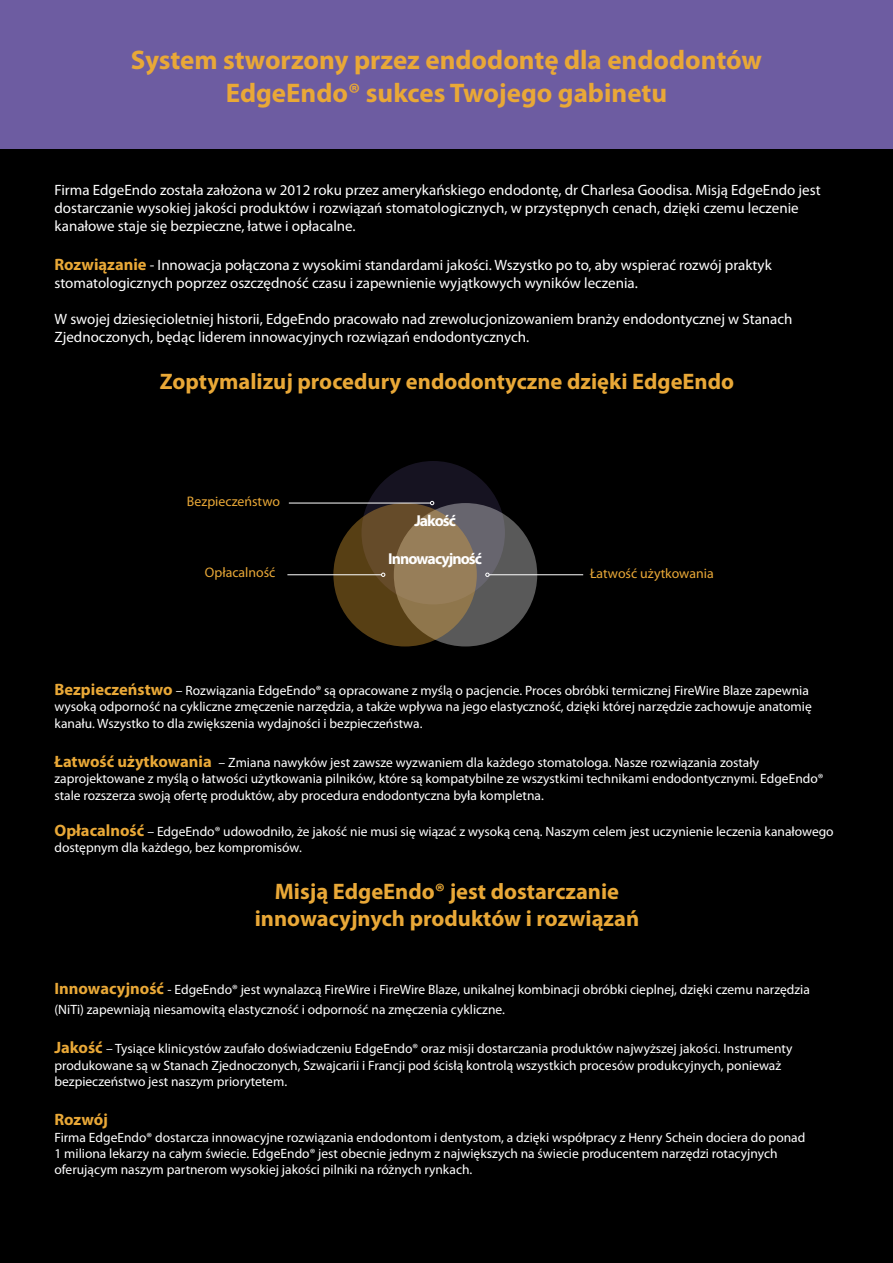
<style>
.page{position:relative;width:893px;height:1263px;background:#000}
.page>*{position:absolute;margin:0;border:0;box-sizing:border-box;transform-origin:0 0}
.t1{font:700 27px/33px "Myriad Pro";color:#e9a837;text-align:center}
.t2{font:700 22.5px/27px "Myriad Pro";color:#e9a837;text-align:center}
.t3{font:700 16.5px "Myriad Pro";color:#e9a837}
.t4{font:700 15.9px "Myriad Pro";letter-spacing:-.06em;color:#fff}
.t5{font:15px/18px "Myriad Pro";color:#fff}
.t6{font:13.8px "Myriad Pro";color:#e9a837}
.t7{font:13.5px/16.2px "Myriad Pro";color:#fff}
.s1{font-weight:700;font-size:16.5px;color:#e9a837}
</style>
<div class="page">
<div style="left:0;top:0;width:893px;height:149px;background:#6d5ca1"></div>
<div style="left:361px;top:461px;width:144px;height:143px;background:#161321;border-radius:50%"></div>
<svg style="left:394px;top:503px;width:143px;height:143px;background:#5e5d60"></svg>
<svg style="left:333px;top:503px;width:144px;height:143px;background:#765e37"></svg>
<hr style="left:489px;top:574px;width:94px;height:1px;background:#fff">
<svg style="left:485px;top:573px;width:4px;height:4px"></svg>
<hr style="left:287px;top:574px;width:94px;height:1px;background:#fff">
<svg style="left:381px;top:573px;width:4px;height:4px"></svg>
<hr style="left:289px;top:503px;width:141px;height:1px;background:#fff">
<svg style="left:430px;top:501px;width:4px;height:4px"></svg>
<h1 class="t1" style="left:131px;top:42px;width:633px">System stworzony przez endodontę dla endodontów<br>EdgeEndo® sukces Twojego gabinetu</h1>
<p class="t5" style="left:54px;top:180px;width:768px">Firma EdgeEndo została założona w 2012 roku przez amerykańskiego endodontę, dr Charlesa Goodisa. Misją EdgeEndo jest dostarczanie wysokiej jakości produktów i rozwiązań stomatologicznych, w przystępnych cenach, dzięki czemu leczenie kanałowe staje się bezpieczne, łatwe i opłacalne.</p>
<p class="t5" style="left:54px;top:256px;width:719px"><span class="s1">Rozwiązanie</span> - Innowacja połączona z wysokimi standardami jakości. Wszystko po to, aby wspierać rozwój praktyk stomatologicznych poprzez oszczędność czasu i zapewnienie wyjątkowych wyników leczenia.</p>
<p class="t5" style="left:54px;top:310px;width:740px">W swojej dziesięcioletniej historii, EdgeEndo pracowało nad zrewolucjonizowaniem branży endodontycznej w Stanach<br>Zjednoczonych, będąc liderem innowacyjnych rozwiązań endodontycznych.</p>
<h2 class="t2" style="left:160px;top:367px;width:576px">Zoptymalizuj procedury endodontyczne dzięki EdgeEndo</h2>
<p class="t6" style="left:187px;top:492px;width:95px">Bezpieczeństwo</p>
<p class="t4" style="left:414px;top:510px;width:43px">Jakość</p>
<p class="t4" style="left:388px;top:548px;width:95px">Innowacyjność</p>
<p class="t6" style="left:205px;top:564px;width:72px">Opłacalność</p>
<p class="t6" style="left:590px;top:564px;width:125px">Łatwość użytkowania</p>
<p class="t7" style="left:54px;top:682px;width:759px"><span class="s1">Bezpieczeństwo</span> – Rozwiązania EdgeEndo® są opracowane z myślą o pacjencie. Proces obróbki termicznej FireWire Blaze zapewnia wysoką odporność na cykliczne zmęczenie narzędzia, a także wpływa na jego elastyczność, dzięki której narzędzie zachowuje anatomię kanału. Wszystko to dla zwiększenia wydajności i bezpieczeństwa.</p>
<p class="t7" style="left:54px;top:754px;width:771px"><span class="s1">Łatwość użytkowania</span> – Zmiana nawyków jest zawsze wyzwaniem dla każdego stomatologa. Nasze rozwiązania zostały zaprojektowane z myślą o łatwości użytkowania pilników, które są kompatybilne ze wszystkimi technikami endodontycznymi. EdgeEndo® stale rozszerza swoją ofertę produktów, aby procedura endodontyczna była kompletna.</p>
<p class="t7" style="left:54px;top:823px;width:781px"><span class="s1">Opłacalność</span> – EdgeEndo® udowodniło, że jakość nie musi się wiązać z wysoką ceną. Naszym celem jest uczynienie leczenia kanałowego dostępnym dla każdego, bez kompromisów.</p>
<h2 class="t2" style="left:255px;top:877px;width:386px">Misją EdgeEndo® jest dostarczanie innowacyjnych produktów i rozwiązań</h2>
<p class="t7" style="left:54px;top:979px;width:757px;line-height:19.8px"><span class="s1">Innowacyjność</span> - EdgeEndo® jest wynalazcą FireWire i FireWire Blaze, unikalnej kombinacji obróbki cieplnej, dzięki czemu narzędzia (NiTi) zapewniają niesamowitą elastyczność i odporność na zmęczenia cykliczne.</p>
<p class="t7" style="left:54px;top:1040px;width:739px"><span class="s1">Jakość</span> – Tysiące klinicystów zaufało doświadczeniu EdgeEndo® oraz misji dostarczania produktów najwyższej jakości. Instrumenty produkowane są w Stanach Zjednoczonych, Szwajcarii i Francji pod ścisłą kontrolą wszystkich procesów produkcyjnych, ponieważ bezpieczeństwo jest naszym priorytetem.</p>
<p class="t3" style="left:54px;top:1109px;width:55px">Rozwój</p>
<p class="t7" style="left:54px;top:1129px;width:752px">Firma EdgeEndo® dostarcza innowacyjne rozwiązania endodontom i dentystom, a dzięki współpracy z Henry Schein dociera do ponad<br>1 miliona lekarzy na całym świecie. EdgeEndo® jest obecnie jednym z największych na świecie producentem narzędzi rotacyjnych oferującym naszym partnerom wysokiej jakości pilniki na różnych rynkach.</p>
</div>
